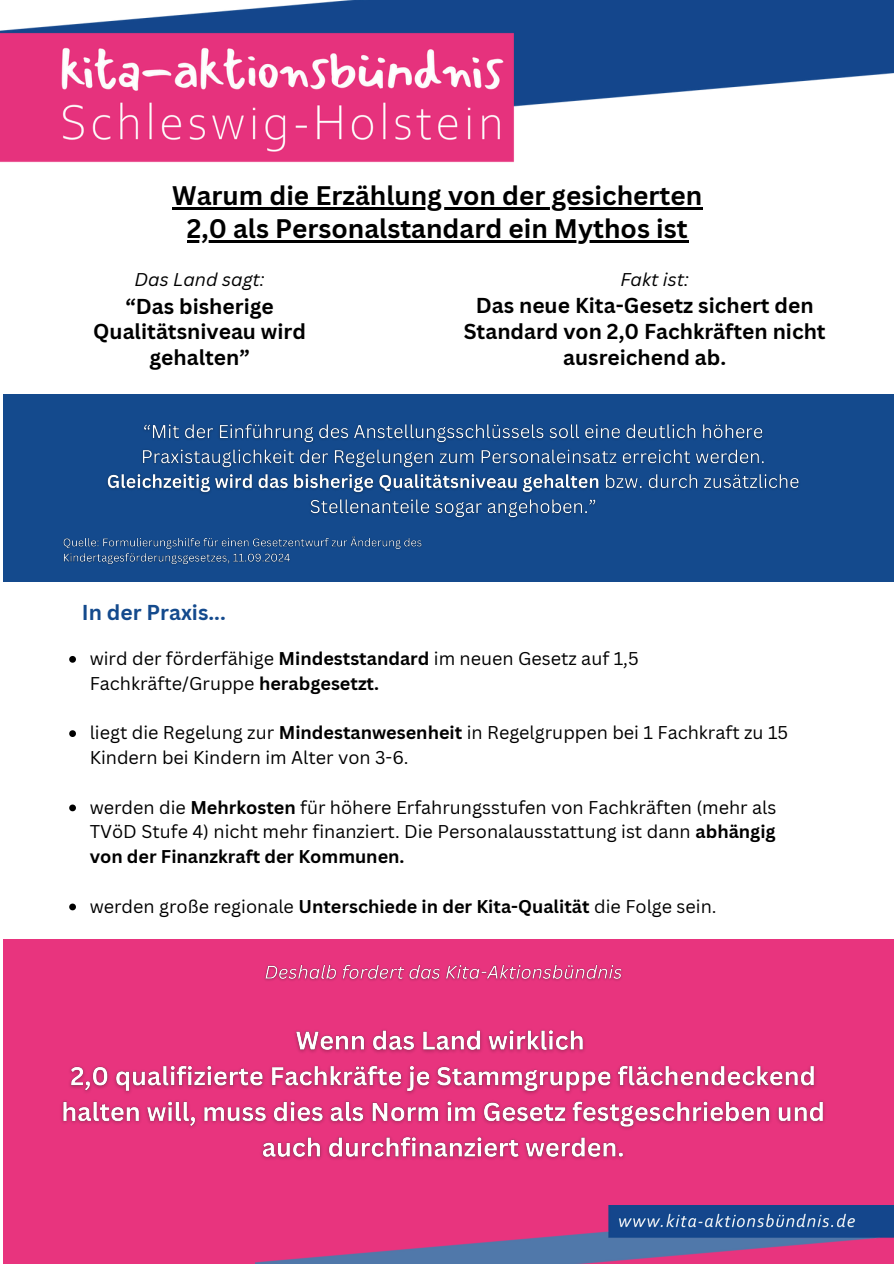
<style>
.page{position:relative;width:894px;height:1264px;background:#fff}
.page>*{position:absolute;margin:0;border:0;box-sizing:border-box;transform-origin:0 0}
.t1{font:700 26.1px "Canva Sans";color:#000}
.t2{font:700 21px/25.8px "Canva Sans";color:#000;text-align:center}
.t3{font:700 21px "Canva Sans";color:#144a8d}
.t4{font:18px/24.8px "Canva Sans";color:#000}
.t5{font:italic 18px "Canva Sans";color:#000}
.s1{font-weight:700}
</style>
<div class="page">
<div style="left:3px;top:394px;width:890px;height:187px;background:#144a8d"></div>
<div style="left:3px;top:939px;width:890px;height:324px;background:#e8347e"></div>
<img style="left:255px;top:1205px;width:638px;height:58px">
<img style="left:0;top:0;width:893px;height:163px">
<svg style="left:69px;top:656px;width:7px;height:6px"></svg>
<svg style="left:69px;top:730px;width:7px;height:7px"></svg>
<svg style="left:69px;top:804px;width:7px;height:7px"></svg>
<svg style="left:69px;top:903px;width:7px;height:7px"></svg>
<img style="left:107px;top:424px;width:692px;height:95px">
<hr style="left:172px;top:207px;width:530px;height:3px;background:#000">
<hr style="left:187px;top:240px;width:501px;height:2px;background:#000">
<img style="left:61px;top:1030px;width:764px;height:130px">
<img style="left:264px;top:964px;width:358px;height:17px">
<img style="left:63px;top:536px;width:359px;height:29px">
<h2 class="t1" style="left:172px;top:177px;width:531px">Warum die Erzählung von der gesicherten</h2>
<p class="t1" style="left:187px;top:210px;width:502px">2,0 als Personalstandard ein Mythos ist</p>
<p class="t5" style="left:134px;top:267px;width:132px">Das Land sagt:</p>
<p class="t5" style="left:620px;top:267px;width:70px">Fakt ist:</p>
<p class="t2" style="left:93px;top:292px;width:214px">“Das bisherige<br>Qualitätsniveau wird gehalten”</p>
<p class="t2" style="left:463px;top:292px;width:363px">Das neue Kita-Gesetz sichert den<br>Standard von 2,0 Fachkräften nicht ausreichend ab.</p>
<p class="t3" style="left:82px;top:597px;width:145px">In der Praxis...</p>
<h3 class="t4" style="left:90px;top:645px;width:550px">wird der förderfähige <span class="s1">Mindeststandard</span> im neuen Gesetz auf 1,5<br>Fachkräfte/Gruppe <span class="s1">herabgesetzt.</span></h3>
<h2 class="t4" style="left:90px;top:720px;width:699px">liegt die Regelung zur <span class="s1">Mindestanwesenheit</span> in Regelgruppen bei 1 Fachkraft zu 15<br>Kindern bei Kindern im Alter von 3-6.</h2>
<h3 class="t4" style="left:90px;top:794px;width:688px;text-align:justify">werden die <span class="s1">Mehrkosten</span> für höhere Erfahrungsstufen von Fachkräften (mehr als TVöD Stufe 4) nicht mehr finanziert. Die Personalausstattung ist dann <span class="s1">abhängig von der Finanzkraft der Kommunen.</span></h3>
<h2 class="t4" style="left:90px;top:893px;width:628px">werden große regionale <span class="s1">Unterschiede in der Kita-Qualität</span> die Folge sein.</h2>
</div>
